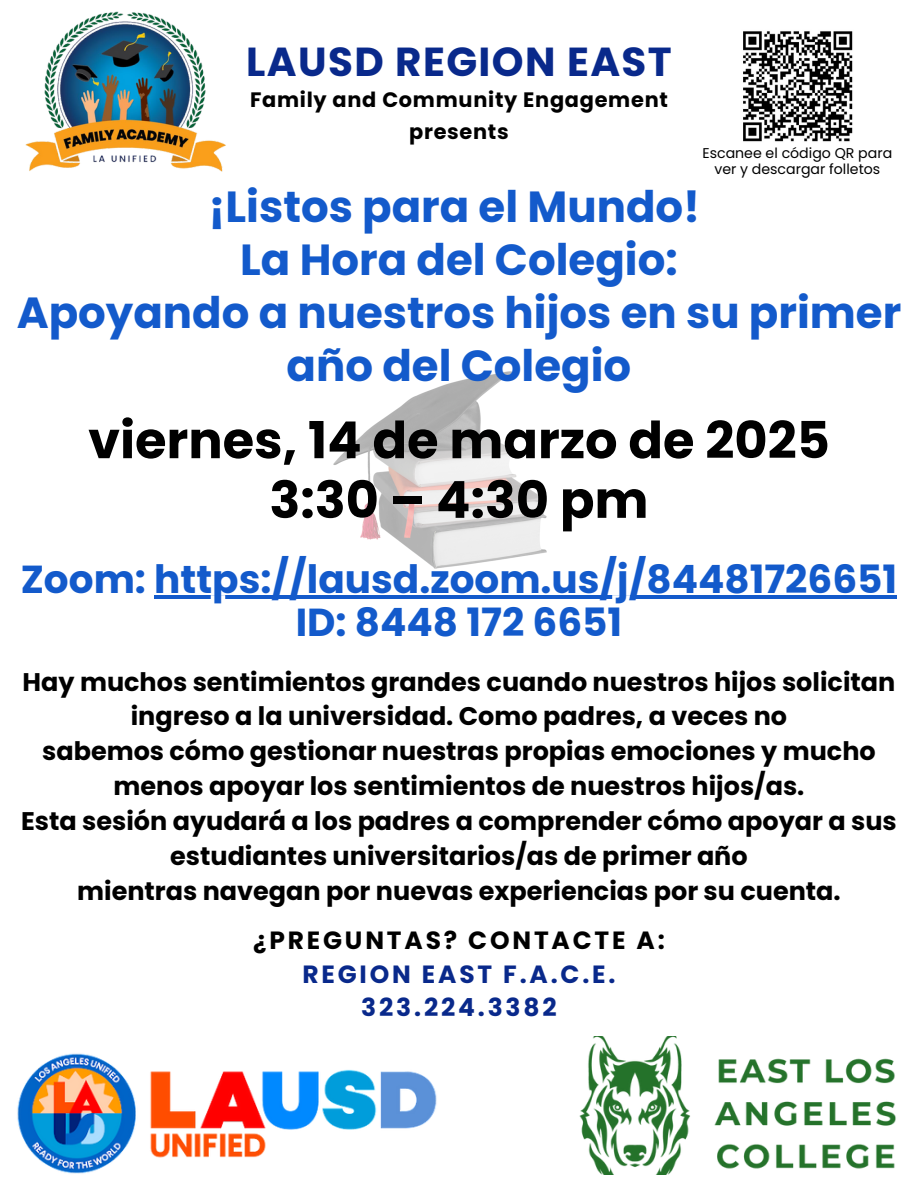
<style>
.page{position:relative;width:918px;height:1188px;background:#fff}
.page>*{position:absolute;margin:0;border:0;box-sizing:border-box;transform-origin:0 0}
.t1{font:700 51px/59.7px "Poppins";color:#000;text-align:center}
.t2{font:700 43.5px/52.8px "Poppins";color:#135acb;text-align:center}
.t3{font:700 40.5px "Poppins";letter-spacing:.035em;color:#09298b}
.t4{font:700 39px "Poppins";color:#135acb}
.t5{font:700 25.5px/34.8px "Poppins";color:#000;text-align:center}
.t6{font:700 24.9px/33.8px "Poppins";letter-spacing:.115em;color:#09298b;text-align:center}
.t7{font:700 20.85px/32.7px "Poppins";letter-spacing:.035em;color:#000;text-align:center}
.t8{font:14.1px "Poppins";color:#000}
.s1{color:#000}
</style>
<div class="page">
<img style="left:17px;top:1053px;width:420px;height:121px">
<img style="left:25px;top:12px;width:201px;height:160px">
<img style="left:579px;top:1036px;width:317px;height:139px">
<img style="left:333px;top:372px;width:214px;height:197px">
<hr style="left:154px;top:596px;width:743px;height:3px;background:#135acb">
<img style="left:743px;top:31px;width:110px;height:111px">
<p class="t3" style="left:246px;top:33px;width:427px">LAUSD REGION EAST</p>
<h2 class="t7" style="left:250px;top:83px;width:419px">Family and Community Engagement presents</h2>
<p class="t8" style="left:702px;top:143px;width:191px">Escanee el código QR para</p>
<h1 class="t8" style="left:714px;top:160px;width:167px">ver y descargar folletos</h1>
<p class="t2" style="left:17px;top:181px;width:886px">¡Listos para el Mundo!<br>La Hora del Colegio:<br>Apoyando a nuestros hijos en su primer año del Colegio</p>
<p class="t1" style="left:88px;top:411px;width:743px">viernes, 14 de marzo de 2025<br>3:30 – 4:30 pm</p>
<p class="t4" style="left:21px;top:553px;width:878px">Zoom: https://lausd.zoom.us/j/84481726651</p>
<h3 class="t4" style="left:296px;top:595px;width:328px">ID: 8448 172 6651</h3>
<h4 class="t5" style="left:21px;top:664px;width:877px">Hay muchos sentimientos grandes cuando nuestros hijos solicitan ingreso a la universidad. Como padres, a veces no<br>sabemos cómo gestionar nuestras propias emociones y mucho menos apoyar los sentimientos de nuestros hijos/as.<br>Esta sesión ayudará a los padres a comprender cómo apoyar a sus estudiantes universitarios/as de primer año<br>mientras navegan por nuevas experiencias por su cuenta.</h4>
<p class="t6" style="left:253px;top:923px;width:413px"><span class="s1">¿PREGUNTAS? CONTACTE A:<br></span>REGION EAST F.A.C.E.<br>323.224.3382</p>
</div>
